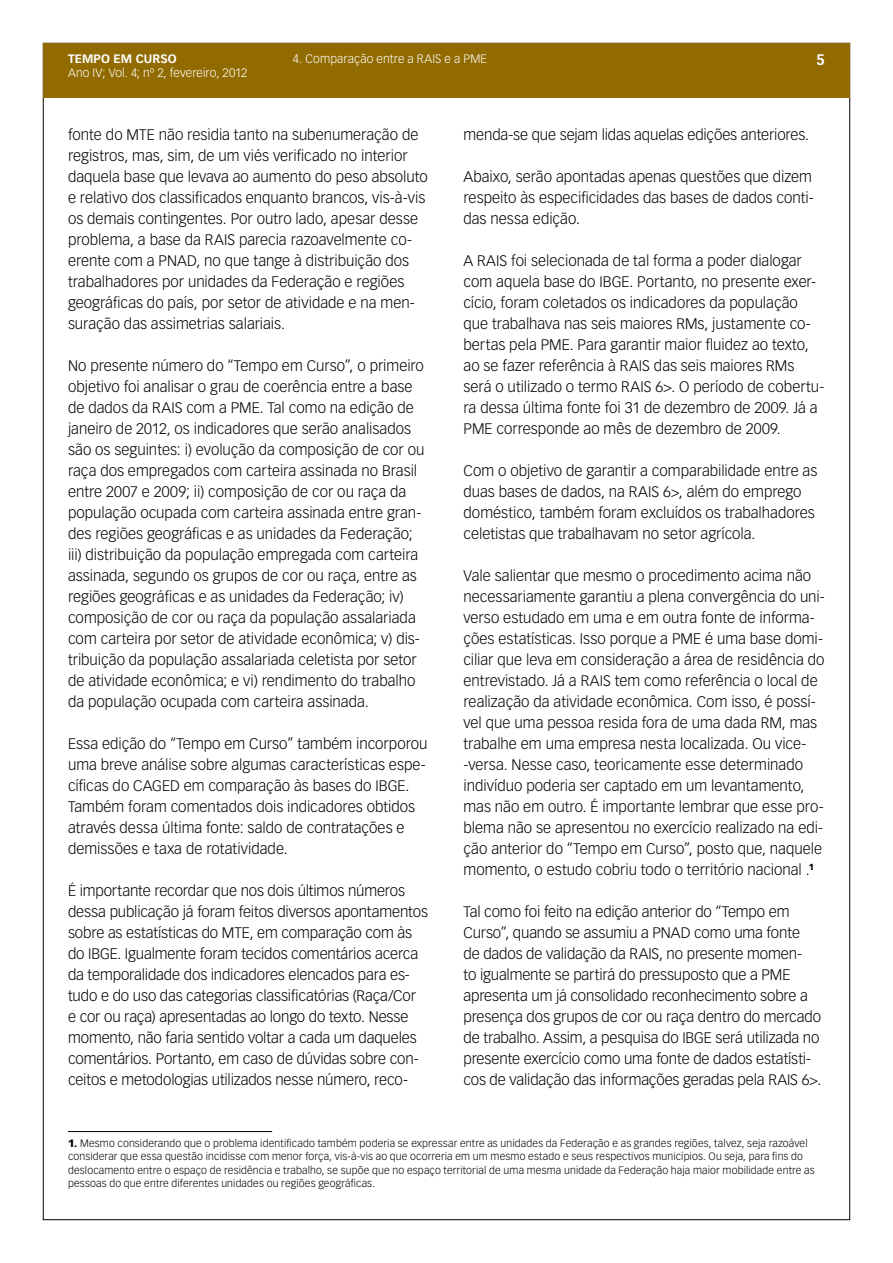
<style>
.page{position:relative;width:893px;height:1263px;background:#fff}
.page>*{position:absolute;margin:0;border:0;box-sizing:border-box;transform-origin:0 0}
.t1{font:300 15px/21px "Vectora LT Std";color:#000}
.t2{font:700 15px "Vectora LT Std";color:#fff}
.t3{font:300 12px "Vectora LT Std";letter-spacing:.01em;color:#fff}
.t4{font:700 12px "Vectora LT Std";letter-spacing:.01em;color:#fff}
.t5{font:300 10.5px/13.5px "Vectora LT Std";letter-spacing:.015em;color:#000}
.s1{font-weight:900}
</style>
<div class="page">
<div style="left:43px;top:43px;width:806px;height:55px;background:#926b00"></div>
<hr style="left:68px;top:1131px;width:204px;height:1px;background:#000">
<p class="t3" style="left:293px;top:52px;width:196px">4. Comparação entre a RAIS e a PME</p>
<p class="t4" style="left:68px;top:51px;width:110px">TEMPO EM CURSO</p>
<p class="t2" style="left:816px;top:51px;width:10px">5</p>
<p class="t3" style="left:68px;top:66px;width:181px">Ano IV; Vol. 4; nº 2, fevereiro, 2012</p>
<p class="t1" style="left:68px;top:124px;width:361px">fonte do MTE não residia tanto na subenumeração de registros, mas, sim, de um viés verificado no interior daquela base que levava ao aumento do peso absoluto e relativo dos classificados enquanto brancos, vis-à-vis os demais contingentes. Por outro lado, apesar desse problema, a base da RAIS parecia razoavelmente co&shy;erente com a PNAD, no que tange à distribuição dos trabalhadores por unidades da Federação e regiões geográficas do país, por setor de atividade e na men&shy;suração das assimetrias salariais.</p>
<p class="t1" style="left:68px;top:355px;width:358px">No presente número do “Tempo em Curso”, o primeiro objetivo foi analisar o grau de coerência entre a base de dados da RAIS com a PME. Tal como na edição de janeiro de 2012, os indicadores que serão analisados são os seguintes: i) evolução da composição de cor ou raça dos empregados com carteira assinada no Brasil entre 2007 e 2009; ii) composição de cor ou raça da população ocupada com carteira assinada entre gran&shy;des regiões geográficas e as unidades da Federação; iii) distribuição da população empregada com carteira assinada, segundo os grupos de cor ou raça, entre as regiões geográficas e as unidades da Federação; iv) composição de cor ou raça da população assalariada com carteira por setor de atividade econômica; v) dis&shy;tribuição da população assalariada celetista por setor de atividade econômica; e vi) rendimento do trabalho da população ocupada com carteira assinada.</p>
<p class="t1" style="left:68px;top:733px;width:361px">Essa edição do “Tempo em Curso” também incorporou uma breve análise sobre algumas características espe&shy;cíficas do CAGED em comparação às bases do IBGE.<br>Também foram comentados dois indicadores obtidos através dessa última fonte: saldo de contratações e demissões e taxa de rotatividade.</p>
<p class="t1" style="left:68px;top:880px;width:361px">É importante recordar que nos dois últimos números dessa publicação já foram feitos diversos apontamentos sobre as estatísticas do MTE, em comparação com às do IBGE. Igualmente foram tecidos comentários acerca da temporalidade dos indicadores elencados para es&shy;tudo e do uso das categorias classificatórias (Raça/Cor<br>e cor ou raça) apresentadas ao longo do texto. Nesse momento, não faria sentido voltar a cada um daqueles comentários. Portanto, em caso de dúvidas sobre con&shy;ceitos e metodologias utilizados nesse número, reco-</p>
<p class="t1" style="left:463px;top:124px;width:347px">menda-se que sejam lidas aquelas edições anteriores.</p>
<p class="t1" style="left:463px;top:166px;width:352px">Abaixo, serão apontadas apenas questões que dizem respeito às especificidades das bases de dados conti&shy;das nessa edição.</p>
<p class="t1" style="left:463px;top:250px;width:362px">A RAIS foi selecionada de tal forma a poder dialogar com aquela base do IBGE. Portanto, no presente exer&shy;cício, foram coletados os indicadores da população que trabalhava nas seis maiores RMs, justamente co&shy;bertas pela PME. Para garantir maior fluidez ao texto, ao se fazer referência à RAIS das seis maiores RMs será o utilizado o termo RAIS 6&gt;. O período de cobertu&shy;ra dessa última fonte foi 31 de dezembro de 2009. Já a PME corresponde ao mês de dezembro de 2009.</p>
<p class="t1" style="left:463px;top:460px;width:355px">Com o objetivo de garantir a comparabilidade entre as duas bases de dados, na RAIS 6&gt;, além do emprego doméstico, também foram excluídos os trabalhadores celetistas que trabalhavam no setor agrícola.</p>
<p class="t1" style="left:463px;top:565px;width:363px">Vale salientar que mesmo o procedimento acima não necessariamente garantiu a plena convergência do uni&shy;verso estudado em uma e em outra fonte de informa&shy;ções estatísticas. Isso porque a PME é uma base domi&shy;ciliar que leva em consideração a área de residência do entrevistado. Já a RAIS tem como referência o local de realização da atividade econômica. Com isso, é possí&shy;vel que uma pessoa resida fora de uma dada RM, mas trabalhe em uma empresa nesta localizada. Ou vice--versa. Nesse caso, teoricamente esse determinado indivíduo poderia ser captado em um levantamento, mas não em outro. É importante lembrar que esse pro&shy;blema não se apresentou no exercício realizado na edi&shy;ção anterior do “Tempo em Curso”, posto que, naquele momento, o estudo cobriu todo o território nacional .<sup>1</sup></p>
<p class="t1" style="left:463px;top:901px;width:359px">Tal como foi feito na edição anterior do “Tempo em Curso”, quando se assumiu a PNAD como uma fonte<br>de dados de validação da RAIS, no presente momen-<br>to igualmente se partirá do pressuposto que a PME apresenta um já consolidado reconhecimento sobre a presença dos grupos de cor ou raça dentro do mercado de trabalho. Assim, a pesquisa do IBGE será utilizada no presente exercício como uma fonte de dados estatísti&shy;cos de validação das informações geradas pela RAIS 6&gt;.</p>
<p class="t5" style="left:68px;top:1136px;width:748px"><span class="s1">1.</span> Mesmo considerando que o problema identificado também poderia se expressar entre as unidades da Federação e as grandes regiões, talvez, seja razoável considerar que essa questão incidisse com menor força, vis-à-vis ao que ocorreria em um mesmo estado e seus respectivos municípios. Ou seja, para fins do deslocamento entre o espaço de residência e trabalho, se supõe que no espaço territorial de uma mesma unidade da Federação haja maior mobilidade entre as pessoas do que entre diferentes unidades ou regiões geográficas.</p>
</div>
